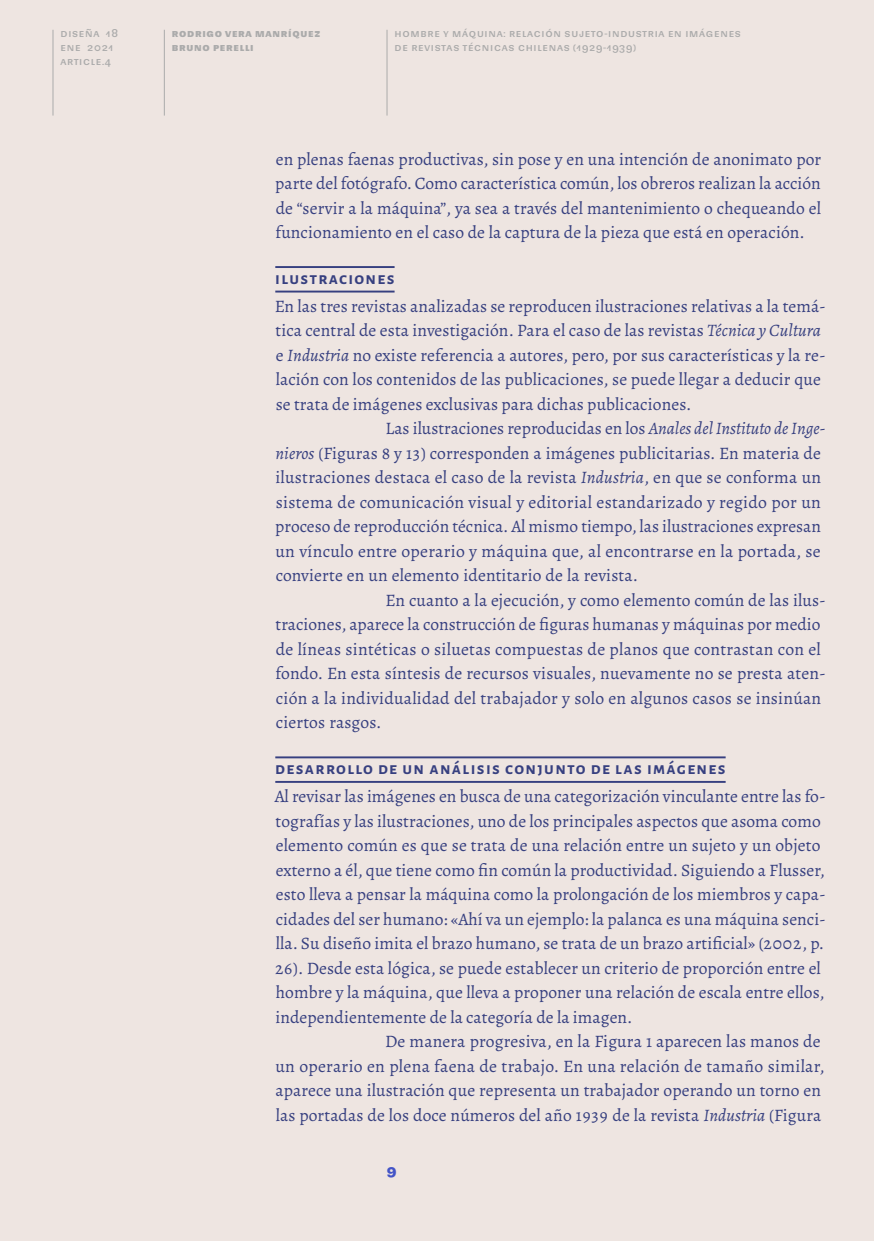
<style>
.page{position:relative;width:874px;height:1241px;background:#fff}
.page>*{position:absolute;margin:0;border:0;box-sizing:border-box;transform-origin:0 0}
.Texto_con_sangría{font:17.5px/24.5px "Alegreya";letter-spacing:.005em;color:#374080}
.Texto_sin_sangría{font:17.5px/24.5px "Alegreya";letter-spacing:.005em;color:#374080}
.Subtítulo_1{font:700 17.5px "Alegreya Sans";letter-spacing:.075em;color:#374080}
.t1{font:700 14px "Sudamerican Grotesk";color:#4354c7}
.t2{font:10.5px/14px "Sudamerican Grotesk";letter-spacing:.07em;color:#ababab}
.t3{font:700 10.5px/14px "Sudamerican Grotesk";letter-spacing:.07em;color:#ababab}
.s1{font-style:italic}
</style>
<div class="page">
<div style="left:0;top:0;width:873px;height:1240px;background:#eee5e1"></div>
<hr style="left:52px;top:30px;width:1px;height:85px;background:#ababab">
<hr style="left:164px;top:30px;width:1px;height:85px;background:#ababab">
<hr style="left:386px;top:30px;width:1px;height:85px;background:#ababab">
<hr style="left:275px;top:290px;width:119px;height:2px;background:#374080">
<hr style="left:275px;top:780px;width:450px;height:2px;background:#374080">
<hr style="left:275px;top:266px;width:119px;height:2px;background:#374080">
<hr style="left:275px;top:756px;width:450px;height:2px;background:#374080">
<p class="t2" style="left:60px;top:26px;width:59px">Diseña 18 ene 2021 article.4</p>
<p class="t3" style="left:172px;top:26px;width:150px">Rodrigo Vera Manríquez<br>Bruno Perelli</p>
<p class="t2" style="left:394px;top:26px;width:348px">Hombre y máquina: relación sujeto-industria en imágenes de revistas técnicas ch ilenas (1929-1939)</p>
<p class="Texto_con_sangría" style="left:275px;top:146px;width:547px;text-align:justify">en plenas faenas productivas, sin pose y en una intención de anonimato por parte del fotógrafo. Como característica común, los obreros realizan la acción de “servir a la máquina”, ya sea a través del mantenimiento o chequeando el funcionamiento en el caso de la captura de la pieza que está en operación.</p>
<p class="Subtítulo_1" style="left:275px;top:265px;width:121px">Ilustraciones</p>
<p class="Texto_sin_sangría" style="left:274px;top:293px;width:552px">En las tres revistas analizadas se reproducen ilustraciones relativas a la temá&shy;tica central de esta investigación. Para el caso de las revistas <span class="s1">Técnica y Cultura </span>e <span class="s1">Industria</span> no existe referencia a autores, pero, por sus características y la re&shy;lación con los contenidos de las publicaciones, se puede llegar a deducir que se trata de imágenes exclusivas para dichas publicaciones.</p>
<p class="Texto_con_sangría" style="left:275px;top:416px;width:551px;text-indent:110px">Las ilustraciones reproducidas en los <span class="s1">Anales del Instituto de Inge&shy;nieros</span> (Figuras 8 y 13) corresponden a imágenes publicitarias. En materia de ilustraciones destaca el caso de la revista <span class="s1">Industria</span>, en que se conforma un sistema de comunicación visual y editorial estandarizado y regido por un proceso de reproducción técnica. Al mismo tiempo, las ilustraciones expresan un vínculo entre operario y máquina que, al encontrarse en la portada, se convierte en un elemento identitario de la revista.</p>
<p class="Texto_con_sangría" style="left:275px;top:587px;width:551px;text-indent:110px">En cuanto a la ejecución, y como elemento común de las ilus&shy;traciones, aparece la construcción de figuras humanas y máquinas por medio de líneas sintéticas o siluetas compuestas de planos que contrastan con el fondo. En esta síntesis de recursos visuales, nuevamente no se presta aten&shy;ción a la individualidad del trabajador y solo en algunos casos se insinúan ciertos rasgos.</p>
<p class="Subtítulo_1" style="left:275px;top:755px;width:451px">Desarrollo de un análisis conjunto de las imágenes</p>
<p class="Texto_sin_sangría" style="left:274px;top:783px;width:552px">Al revisar las imágenes en busca de una categorización vinculante entre las fo&shy;tografías y las ilustraciones, uno de los principales aspectos que asoma como elemento común es que se trata de una relación entre un sujeto y un objeto externo a él, que tiene como fin común la productividad. Siguiendo a Flusser, esto lleva a pensar la máquina como la prolongación de los miembros y capa&shy;cidades del ser humano: «Ahí va un ejemplo: la palanca es una máquina senci&shy;lla. Su diseño imita el brazo humano, se trata de un brazo artificial» (2002, p.<br>26). Desde esta lógica, se puede establecer un criterio de proporción entre el hombre y la máquina, que lleva a proponer una relación de escala entre ellos, independientemente de la categoría de la imagen.</p>
<p class="Texto_con_sangría" style="left:275px;top:1028px;width:550px;text-indent:110px">De manera progresiva, en la Figura 1 aparecen las manos de un operario en plena faena de trabajo. En una relación de tamaño similar, aparece una ilustración que representa un trabajador operando un torno en las portadas de los doce números del año 1939 de la revista <span class="s1">Industria</span> (Figura</p>
<p class="t1" style="left:386px;top:1158px;width:12px">9</p>
</div>
